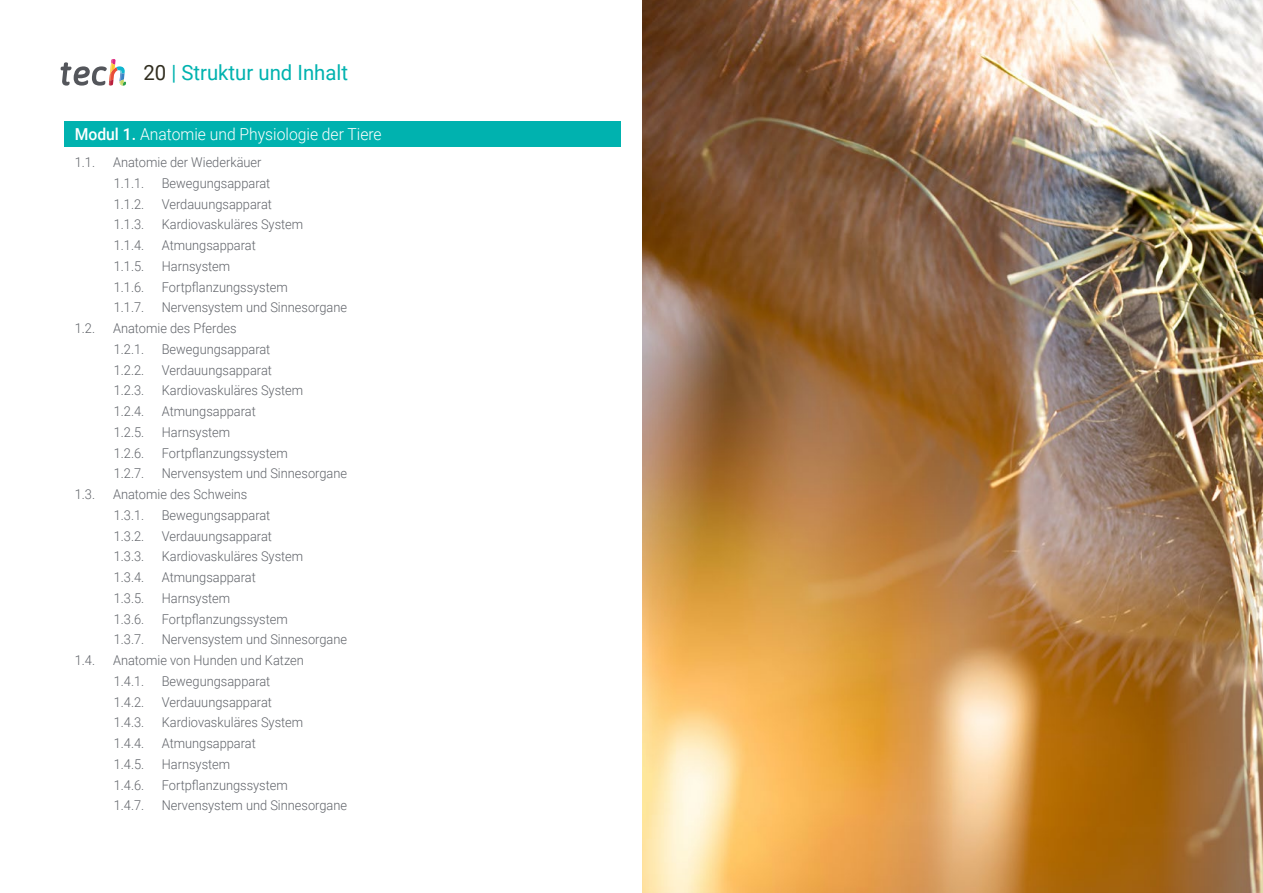
<style>
.page{position:relative;width:1263px;height:893px;background:#fff}
.page>*{position:absolute;margin:0;border:0;box-sizing:border-box;transform-origin:0 0}
.t1{font:21px "Roboto";color:#00b2af}
.t2{font:300 16.5px "Roboto";color:#fff;scale:.95 1}
.t3{font:300 13.5px/20.7px "Roboto";color:#61646a;scale:.95 1}
.s1{color:#312e20}
.s2{font-weight:500}
</style>
<div class="page">
<div style="left:64px;top:121px;width:557px;height:25px;background:#00b2af"></div>
<svg style="left:61px;top:59px;width:65px;height:27px"></svg>
<img style="left:642px;top:0;width:621px;height:893px">
<h1 class="t1" style="left:144px;top:57px;width:206px"><span class="s1">20</span> | Struktur und Inhalt</h1>
<p class="t2" style="left:75px;top:123px;width:325px"><span class="s2">Modul 1.</span> Anatomie und Physiologie der Tiere</p>
<p class="t3" style="left:75px;top:151px;width:23px">1.1.</p>
<p class="t3" style="left:113px;top:151px;width:158px">Anatomie der Wiederkäuer<br>1.1.1.</p>
<p class="t3" style="left:162px;top:172px;width:116px">Bewegungsapparat</p>
<p class="t3" style="left:114px;top:193px;width:34px">1.1.2.</p>
<p class="t3" style="left:162px;top:193px;width:118px">Verdauungsapparat</p>
<p class="t3" style="left:114px;top:214px;width:34px">1.1.3.</p>
<p class="t3" style="left:162px;top:214px;width:150px">Kardiovaskuläres System</p>
<p class="t3" style="left:114px;top:234px;width:34px">1.1.4.</p>
<p class="t3" style="left:162px;top:234px;width:101px">Atmungsapparat</p>
<p class="t3" style="left:114px;top:255px;width:34px">1.1.5.</p>
<p class="t3" style="left:162px;top:255px;width:74px">Harnsystem</p>
<p class="t3" style="left:114px;top:276px;width:34px">1.1.6.</p>
<p class="t3" style="left:162px;top:276px;width:134px">Fortpflanzungssystem</p>
<p class="t3" style="left:114px;top:297px;width:34px">1.1.7.</p>
<p class="t3" style="left:162px;top:297px;width:197px">Nervensystem und Sinnesorgane</p>
<p class="t3" style="left:75px;top:317px;width:23px">1.2.</p>
<p class="t3" style="left:113px;top:317px;width:132px">Anatomie des Pferdes<br>1.2.1.</p>
<p class="t3" style="left:162px;top:338px;width:116px">Bewegungsapparat</p>
<p class="t3" style="left:114px;top:359px;width:34px">1.2.2.</p>
<p class="t3" style="left:162px;top:359px;width:118px">Verdauungsapparat</p>
<p class="t3" style="left:114px;top:380px;width:34px">1.2.3.</p>
<p class="t3" style="left:162px;top:380px;width:150px">Kardiovaskuläres System</p>
<p class="t3" style="left:114px;top:400px;width:34px">1.2.4.</p>
<p class="t3" style="left:162px;top:400px;width:101px">Atmungsapparat</p>
<p class="t3" style="left:114px;top:421px;width:34px">1.2.5.</p>
<p class="t3" style="left:162px;top:421px;width:74px">Harnsystem</p>
<p class="t3" style="left:114px;top:442px;width:34px">1.2.6.</p>
<p class="t3" style="left:162px;top:442px;width:134px">Fortpflanzungssystem</p>
<p class="t3" style="left:114px;top:463px;width:34px">1.2.7.</p>
<p class="t3" style="left:162px;top:463px;width:197px">Nervensystem und Sinnesorgane</p>
<p class="t3" style="left:75px;top:483px;width:23px">1.3.</p>
<p class="t3" style="left:113px;top:483px;width:143px">Anatomie des Schweins<br>1.3.1.</p>
<p class="t3" style="left:162px;top:504px;width:116px">Bewegungsapparat</p>
<p class="t3" style="left:114px;top:525px;width:34px">1.3.2.</p>
<p class="t3" style="left:162px;top:525px;width:118px">Verdauungsapparat</p>
<p class="t3" style="left:114px;top:546px;width:34px">1.3.3.</p>
<p class="t3" style="left:162px;top:546px;width:150px">Kardiovaskuläres System</p>
<p class="t3" style="left:114px;top:566px;width:34px">1.3.4.</p>
<p class="t3" style="left:162px;top:566px;width:101px">Atmungsapparat</p>
<p class="t3" style="left:114px;top:587px;width:34px">1.3.5.</p>
<p class="t3" style="left:162px;top:587px;width:74px">Harnsystem</p>
<p class="t3" style="left:114px;top:608px;width:34px">1.3.6.</p>
<p class="t3" style="left:162px;top:608px;width:134px">Fortpflanzungssystem</p>
<p class="t3" style="left:114px;top:629px;width:34px">1.3.7.</p>
<p class="t3" style="left:162px;top:629px;width:197px">Nervensystem und Sinnesorgane</p>
<p class="t3" style="left:75px;top:649px;width:23px">1.4.</p>
<p class="t3" style="left:113px;top:649px;width:202px">Anatomie von Hunden und Katzen<br>1.4.1.</p>
<p class="t3" style="left:162px;top:670px;width:116px">Bewegungsapparat</p>
<p class="t3" style="left:114px;top:691px;width:34px">1.4.2.</p>
<p class="t3" style="left:162px;top:691px;width:118px">Verdauungsapparat</p>
<p class="t3" style="left:114px;top:712px;width:34px">1.4.3.</p>
<p class="t3" style="left:162px;top:712px;width:150px">Kardiovaskuläres System</p>
<p class="t3" style="left:114px;top:732px;width:34px">1.4.4.</p>
<p class="t3" style="left:162px;top:732px;width:101px">Atmungsapparat</p>
<p class="t3" style="left:114px;top:753px;width:34px">1.4.5.</p>
<p class="t3" style="left:162px;top:753px;width:74px">Harnsystem</p>
<p class="t3" style="left:114px;top:774px;width:34px">1.4.6.</p>
<p class="t3" style="left:162px;top:774px;width:134px">Fortpflanzungssystem</p>
<p class="t3" style="left:114px;top:795px;width:34px">1.4.7.</p>
<p class="t3" style="left:162px;top:795px;width:197px">Nervensystem und Sinnesorgane</p>
</div>
